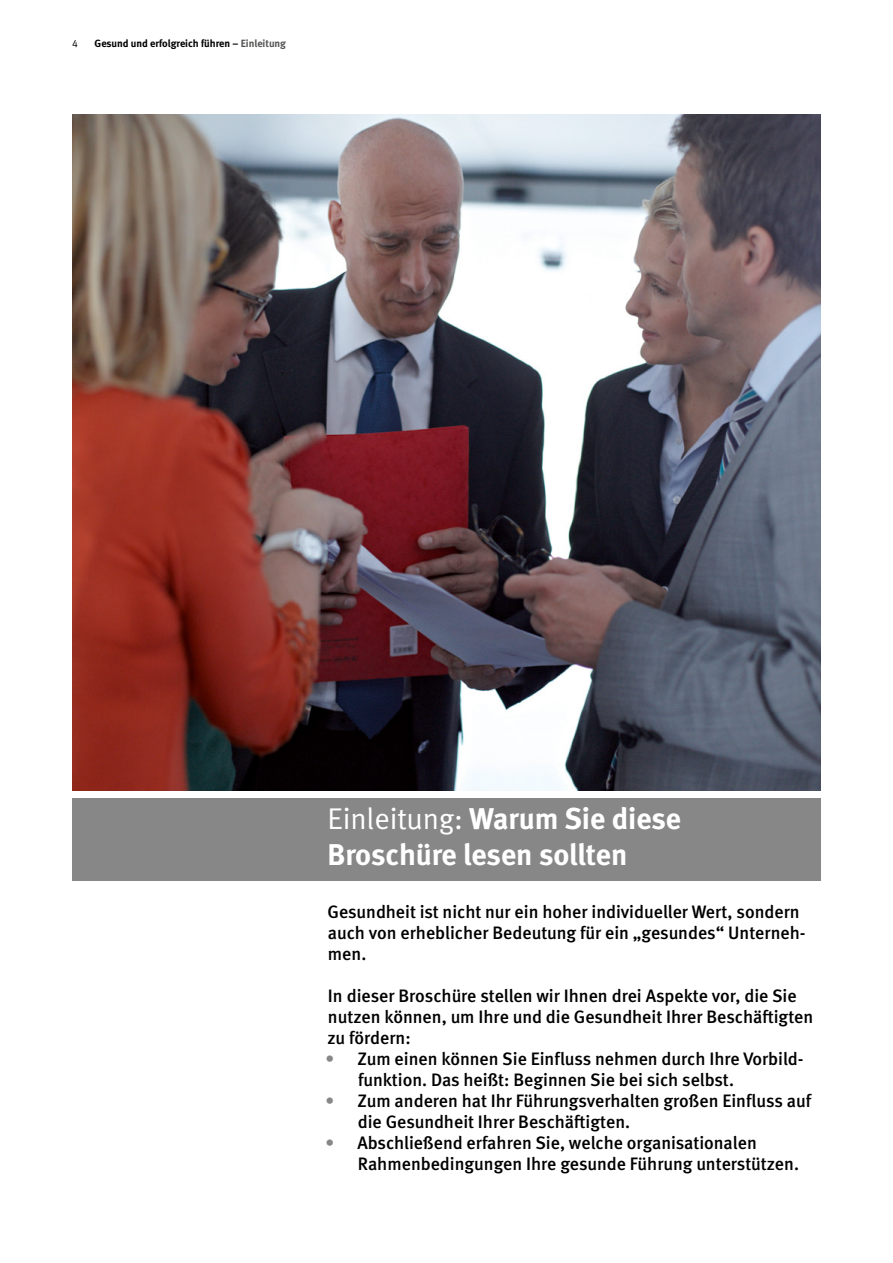
<style>
.page{position:relative;width:893px;height:1263px;background:#fff}
.page>*{position:absolute;margin:0;border:0;box-sizing:border-box;transform-origin:0 0}
.t1{font:700 30px/36px "DGUV Meta";color:#fff}
.t2{font:500 18px/21px "DGUV Meta";color:#000}
.t3{font:700 10.5px "DGUV Meta";color:#000}
.t4{font:10.5px "DGUV Meta";color:#000}
.s1{color:#565655}
.s2{font-weight:400}
.s3{color:#868786}
</style>
<div class="page">
<div style="left:72px;top:798px;width:749px;height:83px;background:#868786"></div>
<img style="left:72px;top:115px;width:749px;height:676px">
<p class="t4" style="left:72px;top:37px;width:7px">4</p>
<p class="t3" style="left:95px;top:37px;width:193px">Gesund und erfolgreich führen – <span class="s1">Einleitung</span></p>
<h1 class="t1" style="left:327px;top:801px;width:355px"><span class="s2">Einleitung:</span> Warum Sie diese<br>Broschüre lesen sollten</h1>
<p class="t2" style="left:327px;top:902px;width:480px">Gesundheit ist nicht nur ein hoher individueller Wert, sondern auch von erheblicher Bedeutung für ein „gesundes“ Unterneh&shy;men.</p>
<p class="t2" style="left:328px;top:986px;width:470px">In dieser Broschüre stellen wir Ihnen drei Aspekte vor, die Sie</p>
<p class="t2" style="left:328px;top:1007px;width:487px">nutzen können, um Ihre und die Gesundheit Ihrer Beschäftigten</p>
<p class="t2" style="left:327px;top:1028px;width:85px">zu fördern:</p>
<p class="t2" style="left:324px;top:1049px;width:481px"><span class="s3">∙</span> Zum einen können Sie Einfluss nehmen durch Ihre Vorbild-</p>
<p class="t2" style="left:358px;top:1070px;width:377px">funktion. Das heißt: Beginnen Sie bei sich selbst.</p>
<p class="t2" style="left:324px;top:1091px;width:489px"><span class="s3">∙</span> Zum anderen hat Ihr Führungsverhalten großen Einfluss auf</p>
<p class="t2" style="left:358px;top:1112px;width:274px">die Gesundheit Ihrer Beschäftigten.</p>
<p class="t2" style="left:324px;top:1133px;width:434px"><span class="s3">∙</span> Abschließend erfahren Sie, welche organisationalen</p>
<p class="t2" style="left:358px;top:1154px;width:443px">Rahmenbedingungen Ihre gesunde Führung unterstützen.</p>
</div>
